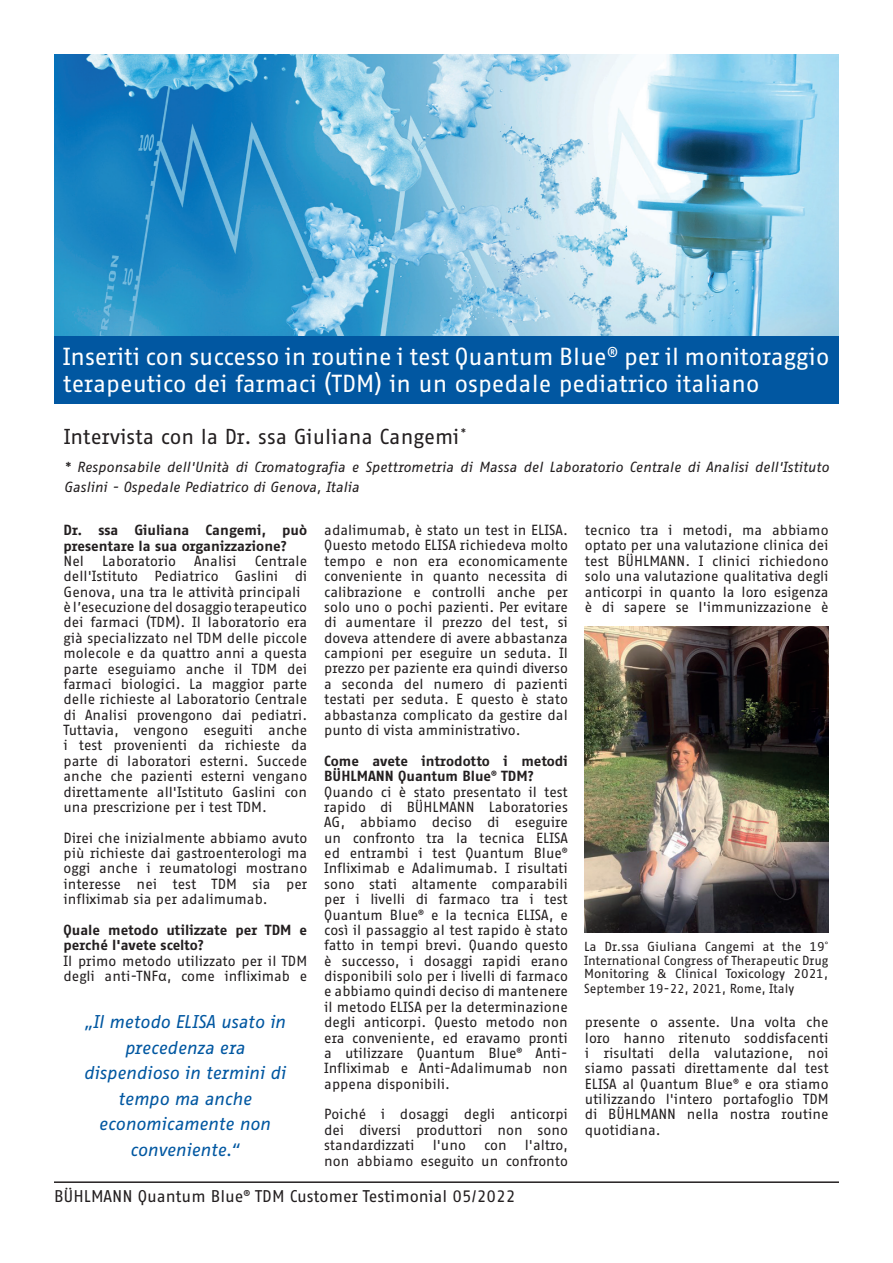
<style>
.page{position:relative;width:893px;height:1263px;background:#fff}
.page>*{position:absolute;margin:0;border:0;box-sizing:border-box;transform-origin:0 0}
.t1{font:24px/27px "Fago Office Sans OT";color:#fff}
.t2{font:21px "Fago Office Sans OT";letter-spacing:-.005em;color:#231f20}
.t3{font:italic 18px/25.5px "Fago Office Sans OT";letter-spacing:-.015em;color:#0157a1;text-align:center}
.t4{font:16.5px "Fago Office Sans OT";color:#231f20}
.t5{font:14.25px/15.5px "Fago Office Sans OT";color:#231f20;text-align:justify}
.t6{font:700 14.25px/15.5px "Fago Office Sans OT";color:#231f20}
.t7{font:italic 14.25px/19.5px "Fago Office Sans OT";color:#231f20}
.t8{font:12.75px/13.5px "Fago Office Sans OT";color:#231f20;text-align:justify}
.s1{font-family:"Arial"}
</style>
<div class="page">
<hr style="left:54px;top:1181px;width:785px;height:2px;background:#231f20">
<div style="left:54px;top:336px;width:785px;height:68px;background:#0157a1"></div>
<img style="left:54px;top:54px;width:785px;height:282px">
<img style="left:585px;top:626px;width:243px;height:306px">
<h1 class="t1" style="left:63px;top:344px;width:768px">Inseriti con successo in routine i test Quantum Blue<sup>®</sup> per il monitoraggio terapeutico dei farmaci (TDM) in un ospedale pediatrico italiano</h1>
<h2 class="t2" style="left:64px;top:426px;width:403px">Intervista con la Dr. ssa Giuliana Cangemi<sup>*</sup></h2>
<p class="t7" style="left:64px;top:458px;width:767px">* Responsabile dell'Unità di Cromatografia e Spettrometria di Massa del Laboratorio Centrale di Analisi dell'Istituto<br>Gaslini - Ospedale Pediatrico di Genova, Italia</p>
<p class="t6" style="left:64px;top:522px;width:245px">Dr. ssa Giuliana Cangemi, può presentare la sua organizzazione?</p>
<p class="t5" style="left:64px;top:553px;width:22px">Nel</p>
<p class="t5" style="left:102px;top:553px;width:75px">Laboratorio</p>
<p class="t5" style="left:194px;top:553px;width:44px">Analisi</p>
<p class="t5" style="left:64px;top:553px;width:245px;text-align:left;text-indent:191px">Centrale dell'Istituto Pediatrico Gaslini di Genova, una tra le attività principali è l’esecuzione del dosaggio terapeutico dei farmaci (TDM). Il laboratorio era già specializzato nel TDM delle piccole molecole e da quattro anni a questa parte eseguiamo anche il TDM dei farmaci biologici. La maggior parte delle richieste al Laboratorio Centrale di Analisi provengono dai pediatri.<br>Tuttavia, vengono eseguiti anche i test provenienti da richieste da parte di laboratori esterni. Succede anche che pazienti esterni vengano direttamente all'Istituto Gaslini con una prescrizione per i test TDM.</p>
<p class="t5" style="left:64px;top:830px;width:245px">Direi che inizialmente abbiamo avuto più richieste dai gastroenterologi ma oggi anche i reumatologi mostrano interesse nei test TDM sia per infliximab sia per adalimumab.</p>
<p class="t6" style="left:64px;top:922px;width:245px">Quale metodo utilizzate per TDM e perché l'avete scelto?</p>
<p class="t5" style="left:64px;top:953px;width:245px">Il primo metodo utilizzato per il TDM degli anti-TNF<span class="s1">α</span>, come infliximab e</p>
<p class="t3" style="left:83px;top:1010px;width:204px">„Il metodo ELISA usato in precedenza era dispendioso in termini di tempo ma anche economicamente non conveniente.“</p>
<p class="t5" style="left:324px;top:523px;width:245px">adalimumab, è stato un test in ELISA.<br>Questo metodo ELISA richiedeva molto tempo e non era economicamente conveniente in quanto necessita di calibrazione e controlli anche per solo uno o pochi pazienti. Per evitare di aumentare il prezzo del test, si doveva attendere di avere abbastanza campioni per eseguire un seduta. Il prezzo per paziente era quindi diverso a seconda del numero di pazienti testati per seduta. E questo è stato abbastanza complicato da gestire dal punto di vista amministrativo.</p>
<p class="t6" style="left:324px;top:753px;width:245px">Come avete introdotto i metodi<br>BÜHLMANN Quantum Blue® TDM?</p>
<p class="t5" style="left:324px;top:784px;width:245px">Quando ci è stato presentato il test rapido di BÜHLMANN Laboratories AG, abbiamo deciso di eseguire un confronto tra la tecnica ELISA ed entrambi i test Quantum Blue® Infliximab e Adalimumab. I risultati sono stati altamente comparabili per i livelli di farmaco tra i test Quantum Blue® e la tecnica ELISA, e così il passaggio al test rapido è stato fatto in tempi brevi. Quando questo è successo, i dosaggi rapidi erano disponibili solo per i livelli di farmaco e abbiamo quindi deciso di mantenere il metodo ELISA per la determinazione degli anticorpi. Questo metodo non era conveniente, ed eravamo pronti a utilizzare Quantum Blue® Anti-Infliximab e Anti-Adalimumab non appena disponibili.</p>
<p class="t5" style="left:324px;top:1107px;width:245px">Poiché i dosaggi degli anticorpi dei diversi produttori non sono standardizzati</p>
<p class="t5" style="left:324px;top:1138px;width:245px;text-align:right">l'altro,<br>non abbiamo eseguito un confronto</p>
<p class="t5" style="left:433px;top:1138px;width:35px">l'uno</p>
<p class="t5" style="left:484px;top:1138px;width:24px">con</p>
<p class="t4" style="left:54px;top:1187px;width:463px">BÜHLMANN Quantum Blue® TDM Customer Testimonial 05/2022</p>
<p class="t5" style="left:585px;top:522px;width:245px">tecnico tra i metodi, ma abbiamo optato per una valutazione clinica dei test BÜHLMANN. I clinici richiedono solo una valutazione qualitativa degli anticorpi in quanto la loro esigenza è di sapere se l'immunizzazione è</p>
<p class="t8" style="left:584px;top:940px;width:246px">La Dr.ssa Giuliana Cangemi at the 19<sup>° </sup>International Congress of Therapeutic Drug Monitoring &amp; Clinical Toxicology 2021,</p>
<p class="t8" style="left:584px;top:982px;width:211px">September 19-22, 2021, Rome, Italy</p>
<p class="t5" style="left:585px;top:1014px;width:245px">presente o assente. Una volta che loro hanno ritenuto soddisfacenti i risultati della valutazione, noi siamo passati direttamente dal test ELISA al Quantum Blue® e ora stiamo utilizzando l'intero portafoglio TDM di BÜHLMANN nella nostra routine quotidiana.</p>
</div>
